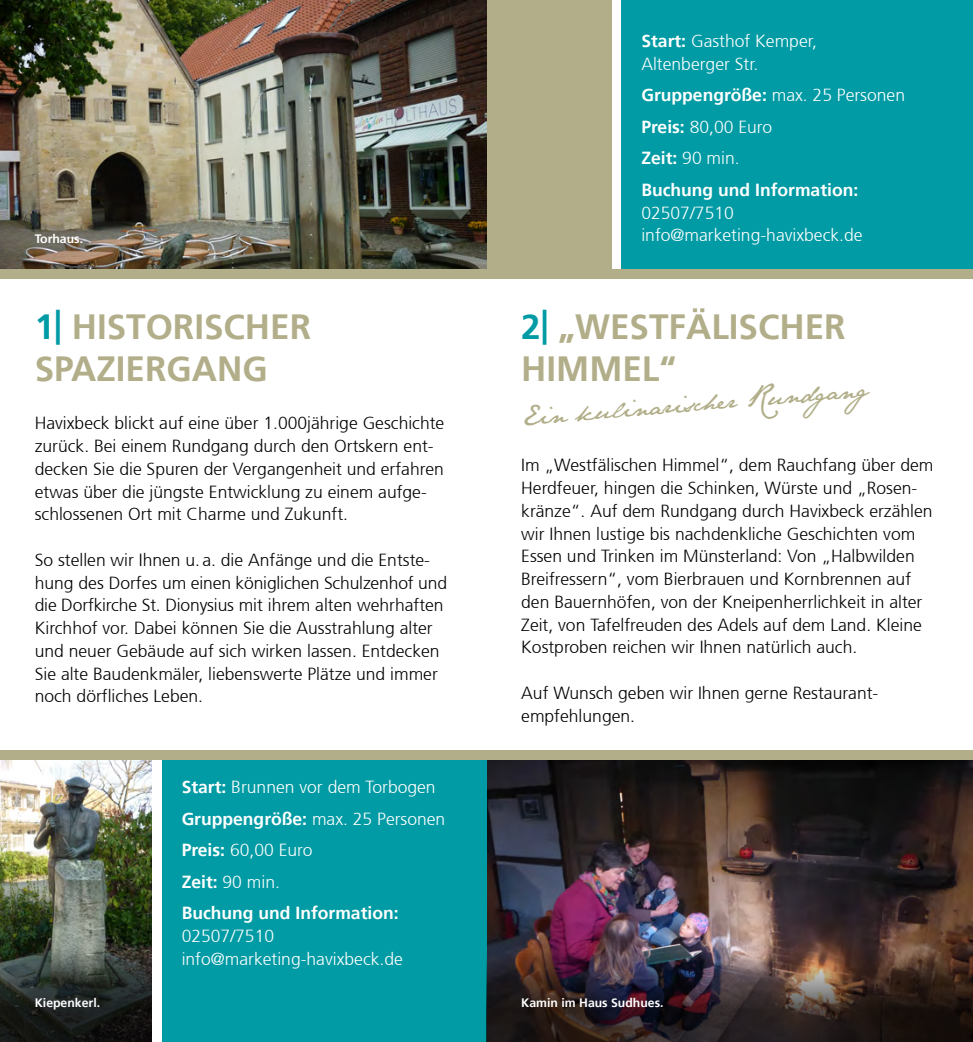
<style>
.page{position:relative;width:973px;height:1042px;background:#fff}
.page>*{position:absolute;margin:0;border:0;box-sizing:border-box;transform-origin:0 0}
.t1{font:700 35px/42px "Frutiger 65";color:#b1ae89}
.t2{font:24.5px "Jane Austen";color:#b1ae89}
.t3{font:300 17.5px/22.8px "Frutiger 45";color:#000}
.t4{font:300 17.5px/31.5px "Frutiger 45";color:#fff}
.t5{font:700 17.5px "Frutiger 65";color:#fff}
.t6{font:700 12.25px "Frutiger 65";color:#fff}
.s1{color:#009ba4}
.s2{font-family:"Frutiger 65";font-weight:700}
</style>
<div class="page">
<img style="left:486px;top:760px;width:486px;height:134px">
<div style="left:486px;top:0;width:125px;height:273px;background:#b1ae89"></div>
<div style="left:621px;top:0;width:351px;height:273px;background:#009ba4"></div>
<div style="left:0;top:268px;width:486px;height:10px;background:#b1ae89"></div>
<div style="left:486px;top:268px;width:486px;height:10px;background:#b1ae89"></div>
<div style="left:0;top:750px;width:486px;height:10px;background:#b1ae89"></div>
<div style="left:486px;top:750px;width:486px;height:10px;background:#b1ae89"></div>
<img style="left:0;top:760px;width:152px;height:125px">
<img style="left:0;top:0;width:486px;height:268px">
<div style="left:162px;top:760px;width:324px;height:282px;background:#009ba4"></div>
<svg style="left:0;top:885px;width:152px;height:157px;background:#373f33"></svg>
<img style="left:486px;top:894px;width:486px;height:148px">
<p class="t6" style="left:35px;top:231px;width:50px">Torhaus.</p>
<h1 class="t1" style="left:35px;top:306px;width:278px"><span class="s1">1|</span> HISTORISCHER<br>SPAZIERGANG</h1>
<p class="t3" style="left:35px;top:412px;width:411px">Havixbeck blickt auf eine über 1.000jährige Geschichte zurück. Bei einem Rundgang durch den Ortskern ent&shy;decken Sie die Spuren der Vergangenheit und erfahren etwas über die jüngste Entwicklung zu einem aufge&shy;schlossenen Ort mit Charme und Zukunft.</p>
<p class="t3" style="left:35px;top:548px;width:414px">So stellen wir Ihnen u. a. die Anfänge und die Entste&shy;hung des Dorfes um einen königlichen Schulzenhof und die Dorfkirche St. Dionysius mit ihrem alten wehrhaften Kirchhof vor. Dabei können Sie die Ausstrahlung alter und neuer Gebäude auf sich wirken lassen. Entdecken Sie alte Baudenkmäler, liebenswerte Plätze und immer noch dörfliches Leben.</p>
<p class="t4" style="left:182px;top:772px;width:265px"><span class="s2">Start:</span> Brunnen vor dem Torbogen<br><span class="s2">Gruppengröße:</span> max. 25 Personen<br><span class="s2">Preis:</span> 60,00 Euro<br><span class="s2">Zeit:</span> 90 min.</p>
<p class="t5" style="left:182px;top:903px;width:218px">Buchung und Information:</p>
<p class="t4" style="left:182px;top:925px;width:223px;line-height:22.8px">02507/7510 info@marketing-havixbeck.de</p>
<p class="t4" style="left:641px;top:30px;width:177px;line-height:22.8px"><span class="s2">Start:</span> Gasthof Kemper,<br>Altenberger Str.</p>
<p class="t4" style="left:641px;top:80px;width:265px"><span class="s2">Gruppengröße:</span> max. 25 Personen<br><span class="s2">Preis:</span> 80,00 Euro<br><span class="s2">Zeit:</span> 90 min.</p>
<p class="t5" style="left:641px;top:179px;width:218px">Buchung und Information:</p>
<p class="t4" style="left:641px;top:201px;width:223px;line-height:22.8px">02507/7510 info@marketing-havixbeck.de</p>
<h1 class="t1" style="left:521px;top:306px;width:326px"><span class="s1">2|</span> „WESTFÄLISCHER<br>HIMMEL“</h1>
<h2 class="t2" style="left:520px;top:403px;width:348px;rotate:-5deg">Ein kulinarischer Rundgang</h2>
<p class="t3" style="left:521px;top:454px;width:413px">Im „Westfälischen Himmel“, dem Rauchfang über dem Herdfeuer, hingen die Schinken, Würste und „Rosen&shy;kränze“. Auf dem Rundgang durch Havixbeck erzählen wir Ihnen lustige bis nachdenkliche Geschichten vom Essen und Trinken im Münsterland: Von „Halbwilden Breifressern“, vom Bierbrauen und Kornbrennen auf den Bauernhöfen, von der Kneipenherrlichkeit in alter Zeit, von Tafelfreuden des Adels auf dem Land. Kleine Kostproben reichen wir Ihnen natürlich auch.</p>
<p class="t3" style="left:521px;top:681px;width:358px">Auf Wunsch geben wir Ihnen gerne Restaurant&shy;empfehlungen.</p>
<p class="t6" style="left:35px;top:995px;width:67px">Kiepenkerl.</p>
<p class="t6" style="left:521px;top:995px;width:144px">Kamin im Haus Sudhues.</p>
</div>
